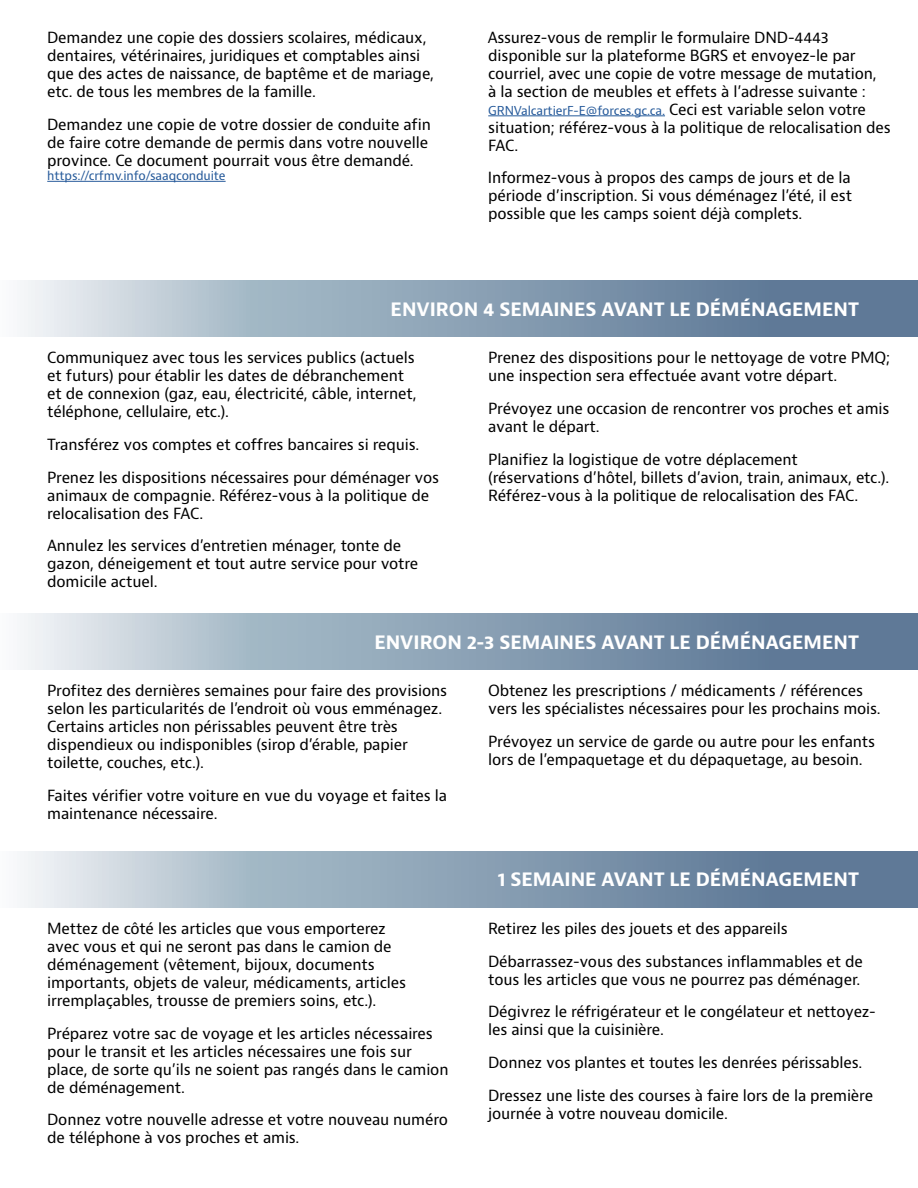
<style>
.page{position:relative;width:918px;height:1188px;background:#fff}
.page>*{position:absolute;margin:0;border:0;box-sizing:border-box;transform-origin:0 0}
.t1{font:700 18px "Bernina Sans";color:#fff}
.t2{font:15px/18px "Bernino Sans";letter-spacing:-.01em;color:#000}
.t3{font:12px "Bernino Sans";letter-spacing:-.01em;color:#275b9b}
.s1{font-size:15px;color:#000}
</style>
<div class="page">
<hr style="left:47px;top:181px;width:179px;height:1px;background:#275b9b">
<hr style="left:488px;top:116px;width:177px;height:1px;background:#275b9b">
<svg style="left:20px;top:280px;width:898px;height:56px;background:#90a5b8"></svg>
<svg style="left:20px;top:613px;width:898px;height:56px;background:#90a5b8"></svg>
<svg style="left:20px;top:851px;width:898px;height:56px;background:#90a5b8"></svg>
<p class="t2" style="left:47px;top:29px;width:388px">Demandez une copie des dossiers scolaires, médicaux, dentaires, vétérinaires, juridiques et comptables ainsi que des actes de naissance, de baptême et de mariage, etc. de tous les membres de la famille.</p>
<p class="t2" style="left:47px;top:116px;width:385px">Demandez une copie de votre dossier de conduite afin de faire cotre demande de permis dans votre nouvelle province. Ce document pourrait vous être demandé.</p>
<p class="t3" style="left:47px;top:168px;width:180px">https://crfmv.info/saaqconduite</p>
<p class="t2" style="left:488px;top:29px;width:390px">Assurez-vous de remplir le formulaire DND-4443 disponible sur la plateforme BGRS et envoyez-le par courriel, avec une copie de votre message de mutation, à la section de meubles et effets à l’adresse suivante :</p>
<p class="t3" style="left:488px;top:103px;width:379px">GRNValcartierF-E@forces.gc.ca. <span class="s1">Ceci est variable selon votre</span></p>
<p class="t2" style="left:488px;top:119px;width:404px">situation; référez-vous à la politique de relocalisation des<br>FAC.</p>
<p class="t2" style="left:488px;top:169px;width:366px;text-align:justify">Informez-vous à propos des camps de jours et de la période d’inscription. Si vous déménagez l’été, il est possible que les camps soient déjà complets.</p>
<p class="t1" style="left:391px;top:297px;width:470px">ENVIRON 4 SEMAINES AVANT LE DÉMÉNAGEMENT</p>
<p class="t2" style="left:47px;top:349px;width:371px">Communiquez avec tous les services publics (actuels et futurs) pour établir les dates de débranchement et de connexion (gaz, eau, électricité, câble, internet, téléphone, cellulaire, etc.).</p>
<p class="t2" style="left:47px;top:428px;width:394px;line-height:32.7px">Transférez vos comptes et coffres bancaires si requis.<br>Prenez les dispositions nécessaires pour déménager vos</p>
<p class="t2" style="left:47px;top:486px;width:383px">animaux de compagnie. Référez-vous à la politique de relocalisation des FAC.</p>
<p class="t2" style="left:47px;top:537px;width:373px">Annulez les services d’entretien ménager, tonte de gazon, déneigement et tout autre service pour votre domicile actuel.</p>
<p class="t2" style="left:488px;top:349px;width:403px">Prenez des dispositions pour le nettoyage de votre PMQ; une inspection sera effectuée avant votre départ.</p>
<p class="t2" style="left:488px;top:400px;width:403px">Prévoyez une occasion de rencontrer vos proches et amis avant le départ.</p>
<p class="t2" style="left:488px;top:450px;width:403px">Planifiez la logistique de votre déplacement (réservations d’hôtel, billets d’avion, train, animaux, etc.).<br>Référez-vous à la politique de relocalisation des FAC.</p>
<p class="t1" style="left:374px;top:630px;width:486px">ENVIRON 2-3 SEMAINES AVANT LE DÉMÉNAGEMENT</p>
<p class="t2" style="left:47px;top:682px;width:402px">Profitez des dernières semaines pour faire des provisions selon les particularités de l’endroit où vous emménagez.<br>Certains articles non périssables peuvent être très dispendieux ou indisponibles (sirop d’érable, papier toilette, couches, etc.).</p>
<p class="t2" style="left:47px;top:787px;width:401px">Faites vérifier votre voiture en vue du voyage et faites la maintenance nécessaire.</p>
<p class="t2" style="left:47px;top:920px;width:361px">Mettez de côté les articles que vous emporterez avec vous et qui ne seront pas dans le camion de déménagement (vêtement, bijoux, documents importants, objets de valeur, médicaments, articles irremplaçables, trousse de premiers soins, etc.).</p>
<p class="t2" style="left:47px;top:1025px;width:403px">Préparez votre sac de voyage et les articles nécessaires pour le transit et les articles nécessaires une fois sur place, de sorte qu’ils ne soient pas rangés dans le camion de déménagement.</p>
<p class="t2" style="left:47px;top:1111px;width:402px">Donnez votre nouvelle adresse et votre nouveau numéro de téléphone à vos proches et amis.</p>
<p class="t2" style="left:488px;top:682px;width:394px">Obtenez les prescriptions / médicaments / références vers les spécialistes nécessaires pour les prochains mois.</p>
<p class="t2" style="left:488px;top:733px;width:389px">Prévoyez un service de garde ou autre pour les enfants lors de l’empaquetage et du dépaquetage, au besoin.</p>
<p class="t1" style="left:498px;top:868px;width:363px">1 SEMAINE AVANT LE DÉMÉNAGEMENT</p>
<p class="t2" style="left:488px;top:913px;width:376px;line-height:32.7px">Retirez les piles des jouets et des appareils<br>Débarrassez-vous des substances inflammables et de</p>
<p class="t2" style="left:488px;top:963px;width:389px;line-height:32.7px">tous les articles que vous ne pourrez pas déménager.<br>Dégivrez le réfrigérateur et le congélateur et nettoyez-</p>
<p class="t2" style="left:488px;top:1014px;width:387px;line-height:32.7px">les ainsi que la cuisinière.<br>Donnez vos plantes et toutes les denrées périssables.<br>Dressez une liste des courses à faire lors de la première</p>
<p class="t2" style="left:488px;top:1105px;width:241px">journée à votre nouveau domicile.</p>
</div>
